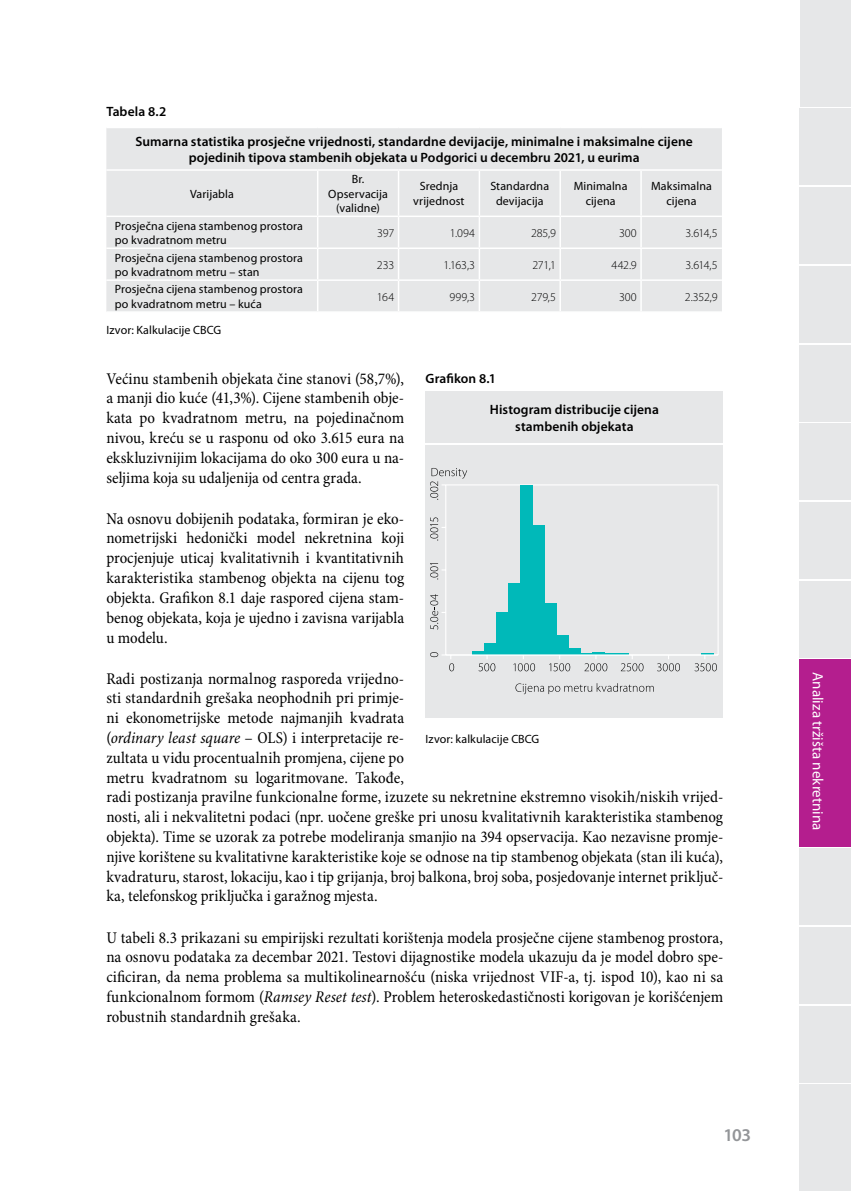
<style>
.page{position:relative;width:851px;height:1191px;background:#fff}
.page>*{position:absolute;margin:0;border:0;box-sizing:border-box;transform-origin:0 0}
.t1{font:600 18px "Myriad Pro";color:#939598}
.t2{font:condensed 16.5px/19.8px "Minion Pro";color:#000;text-align:justify}
.t3{font:15px "Myriad Pro";color:#fff}
.t4{font:600 13.5px/29.2px "Myriad Pro";letter-spacing:.005em;color:#000}
.t5{font:12px/14.4px "Myriad Pro";letter-spacing:.01em;color:#000;text-align:center}
.t6{font:300 12px "Myriad Pro";letter-spacing:-.02em;color:#000}
.s1{font-style:italic}
</style>
<div class="page">
<div style="left:799px;top:0;width:51px;height:106px;background:#e6e7e8"></div>
<div style="left:799px;top:1084px;width:51px;height:107px;background:#e6e7e8"></div>
<div style="left:799px;top:927px;width:51px;height:76px;background:#e6e7e8"></div>
<div style="left:799px;top:1006px;width:51px;height:76px;background:#e6e7e8"></div>
<div style="left:799px;top:848px;width:51px;height:77px;background:#e6e7e8"></div>
<div style="left:799px;top:581px;width:51px;height:76px;background:#e6e7e8"></div>
<div style="left:799px;top:502px;width:51px;height:76px;background:#e6e7e8"></div>
<div style="left:799px;top:423px;width:51px;height:77px;background:#e6e7e8"></div>
<div style="left:799px;top:345px;width:51px;height:76px;background:#e6e7e8"></div>
<div style="left:799px;top:266px;width:51px;height:76px;background:#e6e7e8"></div>
<div style="left:799px;top:187px;width:51px;height:77px;background:#e6e7e8"></div>
<div style="left:799px;top:108px;width:51px;height:77px;background:#e6e7e8"></div>
<div style="left:799px;top:659px;width:51px;height:187px;background:#b41e8e"></div>
<div style="left:106px;top:128px;width:615px;height:183px;background:#e6e7e8"></div>
<hr style="left:106px;top:169px;width:211px;height:2px;background:#fff">
<hr style="left:317px;top:169px;width:81px;height:2px;background:#fff">
<hr style="left:398px;top:169px;width:81px;height:2px;background:#fff">
<hr style="left:479px;top:169px;width:81px;height:2px;background:#fff">
<hr style="left:560px;top:169px;width:81px;height:2px;background:#fff">
<hr style="left:641px;top:169px;width:80px;height:2px;background:#fff">
<hr style="left:106px;top:216px;width:211px;height:1px;background:#fff">
<hr style="left:317px;top:216px;width:81px;height:1px;background:#fff">
<hr style="left:317px;top:217px;width:1px;height:30px;background:#fff">
<hr style="left:398px;top:216px;width:81px;height:1px;background:#fff">
<hr style="left:398px;top:217px;width:1px;height:30px;background:#fff">
<hr style="left:479px;top:216px;width:81px;height:1px;background:#fff">
<hr style="left:478px;top:217px;width:2px;height:30px;background:#fff">
<hr style="left:560px;top:216px;width:81px;height:1px;background:#fff">
<hr style="left:559px;top:217px;width:2px;height:30px;background:#fff">
<hr style="left:641px;top:216px;width:80px;height:1px;background:#fff">
<hr style="left:640px;top:217px;width:1px;height:30px;background:#fff">
<hr style="left:106px;top:247px;width:211px;height:2px;background:#fff">
<hr style="left:317px;top:247px;width:81px;height:2px;background:#fff">
<hr style="left:317px;top:249px;width:1px;height:30px;background:#fff">
<hr style="left:398px;top:247px;width:81px;height:2px;background:#fff">
<hr style="left:398px;top:249px;width:1px;height:30px;background:#fff">
<hr style="left:479px;top:247px;width:81px;height:2px;background:#fff">
<hr style="left:478px;top:249px;width:2px;height:30px;background:#fff">
<hr style="left:560px;top:247px;width:81px;height:2px;background:#fff">
<hr style="left:559px;top:249px;width:2px;height:30px;background:#fff">
<hr style="left:641px;top:247px;width:80px;height:2px;background:#fff">
<hr style="left:640px;top:249px;width:1px;height:30px;background:#fff">
<hr style="left:106px;top:279px;width:211px;height:2px;background:#fff">
<hr style="left:317px;top:279px;width:81px;height:2px;background:#fff">
<hr style="left:317px;top:281px;width:1px;height:30px;background:#fff">
<hr style="left:398px;top:279px;width:81px;height:2px;background:#fff">
<hr style="left:398px;top:281px;width:1px;height:30px;background:#fff">
<hr style="left:479px;top:279px;width:81px;height:2px;background:#fff">
<hr style="left:478px;top:281px;width:2px;height:30px;background:#fff">
<hr style="left:560px;top:279px;width:81px;height:2px;background:#fff">
<hr style="left:559px;top:281px;width:2px;height:30px;background:#fff">
<hr style="left:641px;top:279px;width:80px;height:2px;background:#fff">
<hr style="left:640px;top:281px;width:1px;height:30px;background:#fff">
<hr style="left:317px;top:171px;width:1px;height:45px;background:#fff">
<hr style="left:478px;top:171px;width:2px;height:45px;background:#fff">
<hr style="left:398px;top:171px;width:1px;height:45px;background:#fff">
<hr style="left:559px;top:171px;width:2px;height:45px;background:#fff">
<hr style="left:640px;top:171px;width:1px;height:45px;background:#fff">
<div style="left:425px;top:445px;width:298px;height:272px;background:#e6e7e8"></div>
<div style="left:425px;top:392px;width:298px;height:51px;background:#e6e7e8"></div>
<hr style="left:445px;top:484px;width:273px;height:1px;background:#fff">
<hr style="left:472px;top:651px;width:12px;height:4px;background:#00b9b9">
<div style="left:484px;top:643px;width:12px;height:12px;background:#00b9b9"></div>
<div style="left:496px;top:612px;width:12px;height:43px;background:#00b9b9"></div>
<div style="left:508px;top:584px;width:12px;height:71px;background:#00b9b9"></div>
<div style="left:520px;top:486px;width:12px;height:169px;background:#00b9b9"></div>
<div style="left:532px;top:526px;width:12px;height:129px;background:#00b9b9"></div>
<div style="left:544px;top:603px;width:12px;height:52px;background:#00b9b9"></div>
<div style="left:556px;top:635px;width:12px;height:20px;background:#00b9b9"></div>
<div style="left:568px;top:648px;width:12px;height:7px;background:#00b9b9"></div>
<hr style="left:445px;top:485px;width:1px;height:170px;background:#fff">
<hr style="left:717px;top:485px;width:1px;height:170px;background:#fff">
<hr style="left:445px;top:654px;width:273px;height:1px;background:#fff">
<svg style="left:478px;top:655px;width:17px;height:16px"></svg>
<svg style="left:513px;top:655px;width:22px;height:16px"></svg>
<svg style="left:549px;top:655px;width:21px;height:16px"></svg>
<svg style="left:580px;top:652px;width:63px;height:19px"></svg>
<svg style="left:657px;top:655px;width:23px;height:16px"></svg>
<svg style="left:694px;top:653px;width:22px;height:18px"></svg>
<svg style="left:515px;top:683px;width:138px;height:11px"></svg>
<svg style="left:430px;top:652px;width:24px;height:19px"></svg>
<svg style="left:430px;top:517px;width:15px;height:23px"></svg>
<svg style="left:430px;top:563px;width:15px;height:16px"></svg>
<svg style="left:430px;top:594px;width:15px;height:35px"></svg>
<svg style="left:430px;top:468px;width:37px;height:32px"></svg>
<p class="t4" style="left:135px;top:97px;width:559px;text-indent:-29px">Tabela 8.2<br>Sumarna statistika prosječne vrijednosti, standardne devijacije, minimalne i maksimalne cijene</p>
<p class="t4" style="left:189px;top:142px;width:452px">pojedinih tipova stambenih objekata u Podgorici u decembru 2021, u eurima</p>
<p class="t5" style="left:190px;top:186px;width:45px">Varijabla</p>
<p class="t5" style="left:328px;top:172px;width:61px">Br.<br>Opservacija (validne)</p>
<p class="t5" style="left:413px;top:179px;width:53px">Srednja vrijednost</p>
<p class="t5" style="left:490px;top:179px;width:60px">Standardna devijacija</p>
<p class="t5" style="left:573px;top:179px;width:55px">Minimalna cijena</p>
<p class="t5" style="left:651px;top:179px;width:62px">Maksimalna cijena</p>
<p class="t5" style="left:115px;top:218px;width:190px;text-align:left">Prosječna cijena stambenog prostora po kvadratnom metru</p>
<p class="t6" style="left:377px;top:226px;width:19px">397</p>
<p class="t6" style="left:449px;top:226px;width:27px">1.094</p>
<p class="t6" style="left:531px;top:226px;width:26px">285,9</p>
<p class="t6" style="left:619px;top:226px;width:19px">300</p>
<p class="t6" style="left:685px;top:226px;width:34px">3.614,5</p>
<p class="t5" style="left:115px;top:250px;width:190px;text-align:left">Prosječna cijena stambenog prostora po kvadratnom metru – stan</p>
<p class="t6" style="left:377px;top:258px;width:19px">233</p>
<p class="t6" style="left:443px;top:258px;width:33px">1.163,3</p>
<p class="t6" style="left:532px;top:258px;width:25px">271,1</p>
<p class="t6" style="left:611px;top:258px;width:27px">442.9</p>
<p class="t6" style="left:685px;top:258px;width:34px">3.614,5</p>
<p class="t5" style="left:115px;top:282px;width:190px;text-align:left">Prosječna cijena stambenog prostora po kvadratnom metru – kuća</p>
<p class="t6" style="left:377px;top:290px;width:19px">164</p>
<p class="t6" style="left:449px;top:290px;width:27px">999,3</p>
<p class="t6" style="left:531px;top:290px;width:26px">279,5</p>
<p class="t6" style="left:619px;top:290px;width:19px">300</p>
<p class="t6" style="left:684px;top:290px;width:34px">2.352,9</p>
<p class="t5" style="left:106px;top:322px;width:116px">Izvor: Kalkulacije CBCG</p>
<p class="t2" style="left:106px;top:369px;width:299px">Većinu stambenih objekata čine stanovi (58,7%), a manji dio kuće (41,3%). Cijene stambenih obje&shy;kata po kvadratnom metru, na pojedinačnom nivou, kreću se u rasponu od oko 3.615 eura na ekskluzivnijim lokacijama do oko 300 eura u na&shy;seljima koja su udaljenija od centra grada.</p>
<p class="t2" style="left:106px;top:509px;width:299px">Na osnovu dobijenih podataka, formiran je eko&shy;nometrijski hedonički model nekretnina koji procjenjuje uticaj kvalitativnih i kvantitativnih karakteristika stambenog objekta na cijenu tog objekta. Grafikon 8.1 daje raspored cijena stam&shy;benog objekata, koja je ujedno i zavisna varijabla u modelu.</p>
<p class="t2" style="left:106px;top:669px;width:618px;text-align:left">Radi postizanja normalnog rasporeda vrijedno-<br>sti standardnih grešaka neophodnih pri primje-<br>ni ekonometrijske metode najmanjih kvadrata<br>(<span class="s1">ordinary least square</span> – OLS) i interpretacije re-<br>zultata u vidu procentualnih promjena, cijene po<br>metru kvadratnom su logaritmovane. Takođe,<br>radi postizanja pravilne funkcionalne forme, izuzete su nekretnine ekstremno visokih/niskih vrijed&shy;nosti, ali i nekvalitetni podaci (npr. uočene greške pri unosu kvalitativnih karakteristika stambenog objekta). Time se uzorak za potrebe modeliranja smanjio na 394 opservacija. Kao nezavisne promje&shy;njive korištene su kvalitativne karakteristike koje se odnose na tip stambenog objekata (stan ili kuća), kvadraturu, starost, lokaciju, kao i tip grijanja, broj balkona, broj soba, posjedovanje internet priključ&shy;ka, telefonskog priključka i garažnog mjesta.</p>
<p class="t2" style="left:106px;top:928px;width:618px">U tabeli 8.3 prikazani su empirijski rezultati korištenja modela prosječne cijene stambenog prostora, na osnovu podataka za decembar 2021. Testovi dijagnostike modela ukazuju da je model dobro spe&shy;cificiran, da nema problema sa multikolinearnošću (niska vrijednost VIF-a, tj. ispod 10), kao ni sa funkcionalnom formom (<span class="s1">Ramsey Reset test</span>). Problem heteroskedastičnosti korigovan je korišćenjem robustnih standardnih grešaka.</p>
<p class="t4" style="left:425px;top:363px;width:72px">Grafikon 8.1</p>
<p class="t4" style="left:490px;top:401px;width:170px;line-height:16.2px;text-align:center">Histogram distribucije cijena stambenih objekata</p>
<p class="t5" style="left:425px;top:732px;width:115px">Izvor: kalkulacije CBCG</p>
<p class="t1" style="left:723px;top:1123px;width:29px">103</p>
<p class="t3" style="left:826px;top:672px;width:159px;rotate:90deg">Analiza tržišta nekretnina</p>
</div>
